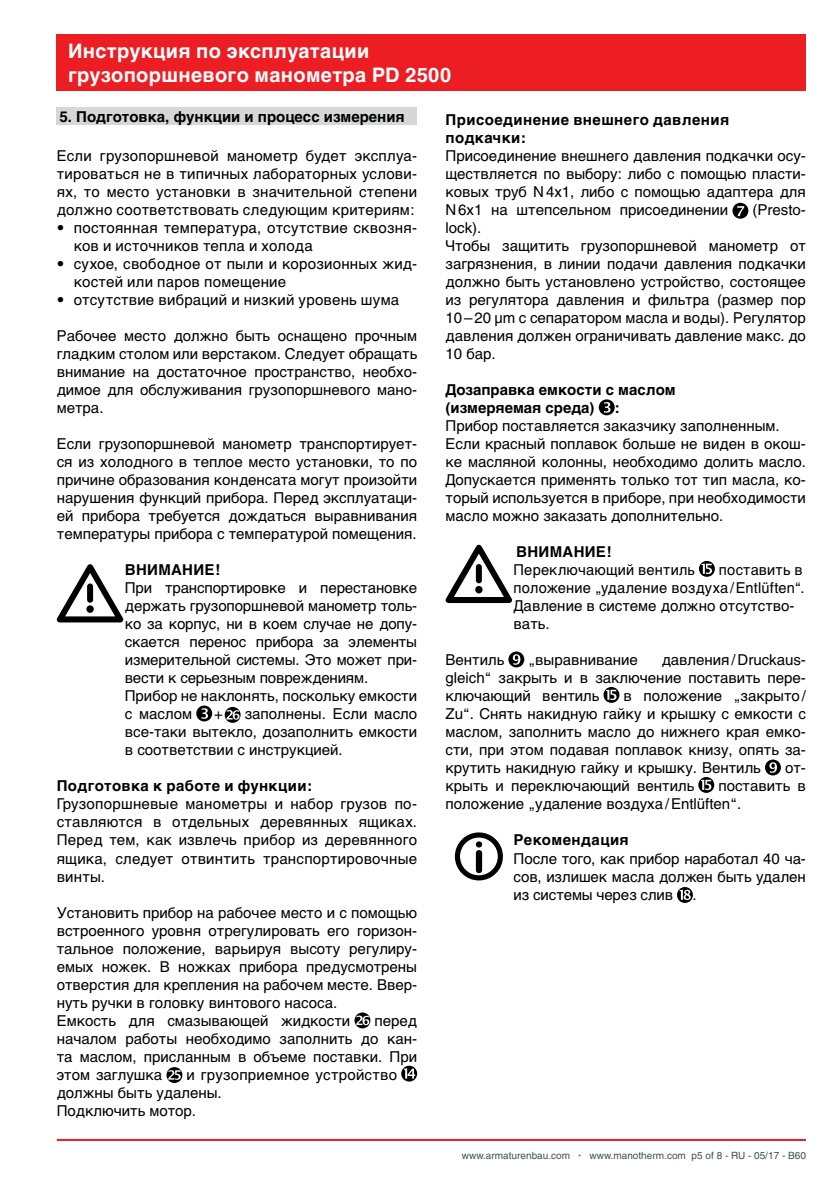
<style>
.page{position:relative;width:840px;height:1191px;background:#fff}
.page>*{position:absolute;margin:0;border:0;box-sizing:border-box;transform-origin:0 0}
.t1{font:700 20px/24px "Helvetica Cyr";letter-spacing:.015em;color:#fff}
.t2{font:15px/18px "Helvetica Cyr Upright";color:#000;text-align:justify}
.t3{font:700 15px/18px "Helvetica Cyr";letter-spacing:.02em;color:#000}
.t4{font:700 15px/18px "Helvetica Cyr";color:#000}
.t5{font:15px "Helvetica";color:#000}
.t6{font:700 15px "Helvetica";color:#000}
.t7{font:10px "Helvetica";color:#3e5052}
.s1{font-family:"Helvetica"}
.s2{font-weight:700}
</style>
<div class="page">
<hr style="left:57px;top:1139px;width:748px;height:2px;background:#ed1d24">
<div style="left:57px;top:34px;width:748px;height:57px;background:#ed1d24"></div>
<div style="left:57px;top:108px;width:360px;height:17px;background:#d5d7d8"></div>
<svg style="left:57px;top:564px;width:66px;height:58px"></svg>
<div style="left:86px;top:605px;width:8px;height:8px;background:#000;border-radius:50%"></div>
<svg style="left:196px;top:705px;width:16px;height:16px"></svg>
<svg style="left:224px;top:707px;width:16px;height:16px"></svg>
<svg style="left:354px;top:1012px;width:16px;height:16px"></svg>
<svg style="left:166px;top:1067px;width:16px;height:16px"></svg>
<svg style="left:401px;top:1065px;width:16px;height:16px"></svg>
<svg style="left:732px;top:203px;width:16px;height:16px"></svg>
<svg style="left:598px;top:399px;width:16px;height:16px"></svg>
<svg style="left:445px;top:545px;width:67px;height:58px"></svg>
<div style="left:475px;top:586px;width:7px;height:7px;background:#000;border-radius:50%"></div>
<svg style="left:699px;top:561px;width:15px;height:16px"></svg>
<svg style="left:508px;top:651px;width:16px;height:16px"></svg>
<svg style="left:603px;top:687px;width:16px;height:16px"></svg>
<svg style="left:765px;top:759px;width:15px;height:16px"></svg>
<svg style="left:698px;top:777px;width:15px;height:16px"></svg>
<div style="left:454px;top:832px;width:48px;height:48px;border:5px solid #000;border-radius:50%"></div>
<svg style="left:475px;top:841px;width:7px;height:32px"></svg>
<svg style="left:677px;top:887px;width:15px;height:16px"></svg>
<h1 class="t1" style="left:68px;top:39px;width:384px">Инструкция по эксплуатации грузопоршневого манометра PD 2500</h1>
<p class="t4" style="left:60px;top:108px;width:346px">5. Подготовка, функции и процесс измерения</p>
<p class="t2" style="left:57px;top:147px;width:362px">Если грузопоршневой манометр будет эксплуа&shy;тироваться не в типичных лабораторных услови&shy;ях, то место установки в значительной степени должно соответствовать следующим критериям:</p>
<p class="t2" style="left:74px;top:219px;width:344px;text-indent:-17px">• постоянная температура, отсутствие сквозня&shy;ков и источников тепла и холода</p>
<p class="t2" style="left:74px;top:255px;width:344px;text-indent:-17px">• сухое, свободное от пыли и корозионных жид&shy;костей или паров помещение</p>
<p class="t2" style="left:57px;top:291px;width:344px">• отсутствие вибраций и низкий уровень шума</p>
<p class="t2" style="left:57px;top:327px;width:362px">Рабочее место должно быть оснащено прочным гладким столом или верстаком. Следует обращать внимание на достаточное пространство, необхо&shy;димое для обслуживания грузопоршневого мано&shy;метра.</p>
<p class="t2" style="left:57px;top:435px;width:362px">Если грузопоршневой манометр транспортирует&shy;ся из холодного в теплое место установки, то по причине образования конденсата могут произойти нарушения функций прибора. Перед эксплуатаци&shy;ей прибора требуется дождаться выравнивания температуры прибора с температурой помещения.</p>
<p class="t3" style="left:125px;top:561px;width:97px">ВНИМАНИЕ<span class="s1">!</span></p>
<p class="t2" style="left:125px;top:579px;width:294px;text-align:left">При транспортировке и перестановке держать грузопоршневой манометр толь&shy;ко за корпус, ни в коем случае не допу&shy;скается перенос прибора за элементы измерительной системы. Это может при&shy;вести к серьезным повреждениям.<br>Прибор не наклонять, поскольку емкости с маслом</p>
<p class="t3" style="left:445px;top:111px;width:285px">Присоединение внешнего давления подкачки:</p>
<p class="t2" style="left:445px;top:147px;width:362px">Присоединение внешнего давления подкачки осу&shy;ществляется по выбору: либо с помощью пласти&shy;ковых труб <span class="s1">N4x1</span>, либо с помощью адаптера для <span class="s1">N6x1</span> на штепсельном присоединении</p>
<p class="t5" style="left:752px;top:201px;width:55px">(Presto-</p>
<p class="t5" style="left:445px;top:219px;width:37px">lock).</p>
<p class="t2" style="left:445px;top:237px;width:362px">Чтобы защитить грузопоршневой манометр от загрязнения, в линии подачи давления подкачки должно быть установлено устройство, состоящее из регулятора давления и фильтра (размер пор <span class="s1">10–20 μm</span> с сепаратором масла и воды). Регулятор давления должен ограничивать давление макс. до 10 бар<span class="s1">.</span></p>
<p class="t4" style="left:445px;top:381px;width:232px">Дозаправка емкости с маслом (измеряемая среда)</p>
<p class="t6" style="left:614px;top:399px;width:6px">:</p>
<p class="t2" style="left:445px;top:417px;width:362px;text-align:left">Прибор поставляется заказчику заполненным.<br>Если красный поплавок больше не виден в окош&shy;ке масляной колонны, необходимо долить масло.<br>Допускается применять только тот тип масла, ко&shy;торый используется в приборе, при необходимости масло можно заказать дополнительно<span class="s1">.</span></p>
<p class="t3" style="left:516px;top:543px;width:97px">ВНИМАНИЕ<span class="s1">!</span></p>
<p class="t2" style="left:513px;top:561px;width:183px">Переключающий вентиль</p>
<p class="t2" style="left:513px;top:561px;width:292px;text-align:left;text-indent:205px">поставить в положение „удаление воздуха/<span class="s1">Entlüften</span>“.<br>Давление в системе должно отсутство&shy;вать.</p>
<p class="t2" style="left:445px;top:651px;width:362px;text-indent:216px">давления/Druckaus&shy;gleich“ закрыть и в заключение поставить пере&shy;ключающий вентиль</p>
<p class="t2" style="left:445px;top:651px;width:60px">Вентиль</p>
<p class="t2" style="left:528px;top:651px;width:111px">„выравнивание</p>
<p class="t2" style="left:445px;top:687px;width:361px;text-indent:178px">в положение „закрыто/ Zu“. Снять накидную гайку и крышку с емкости с маслом, заполнить масло до нижнего края емко&shy;сти, при этом подавая поплавок книзу, опять за&shy;крутить накидную гайку и крышку. Вентиль</p>
<p class="t2" style="left:125px;top:705px;width:293px;text-indent:120px">заполнены. Если масло все-таки вытекло, дозаполнить емкости в соответствии с инструкцией.</p>
<p class="t3" style="left:57px;top:777px;width:256px">Подготовка к работе и функции:</p>
<p class="t2" style="left:57px;top:795px;width:362px">Грузопоршневые манометры и набор грузов по&shy;ставляются в отдельных деревянных ящиках.<br>Перед тем, как извлечь прибор из деревянного ящика, следует отвинтить транспортировочные винты.</p>
<p class="t2" style="left:57px;top:903px;width:362px;text-align:left">Установить прибор на рабочее место и с помощью встроенного уровня отрегулировать его горизон&shy;тальное положение, варьируя высоту регулиру&shy;емых ножек. В ножках прибора предусмотрены отверстия для крепления на рабочем месте. Ввер&shy;нуть ручки в головку винтового насоса.<br>Емкость для смазывающей жидкости</p>
<p class="t5" style="left:214px;top:705px;width:10px">+</p>
<p class="t2" style="left:784px;top:759px;width:22px">от-</p>
<p class="t2" style="left:445px;top:777px;width:250px">крыть и переключающий вентиль</p>
<p class="t2" style="left:445px;top:777px;width:362px;text-indent:273px">поставить в положение „удаление воздуха/<span class="s1">Entlüften</span>“.</p>
<p class="t3" style="left:513px;top:831px;width:117px">Рекомендация</p>
<p class="t2" style="left:513px;top:849px;width:293px">После того, как прибор наработал 40 ча&shy;сов, излишек масла должен быть удален из системы через слив</p>
<p class="t5" style="left:692px;top:885px;width:6px">.</p>
<p class="t2" style="left:57px;top:1011px;width:362px;text-indent:318px">перед началом работы необходимо заполнить до кан&shy;та маслом, присланным в объеме поставки. При этом заглушка</p>
<p class="t2" style="left:57px;top:1065px;width:341px;text-align:left;text-indent:130px">и грузоприемное устройство должны быть удалены.<br>Подключить мотор<span class="s1">.</span></p>
<p class="t7" style="left:461px;top:1149px;width:345px">www.armaturenbau.com <span class="s2">·</span> www.manotherm.com p5 of 8 - RU - 05/17 - B60</p>
</div>
